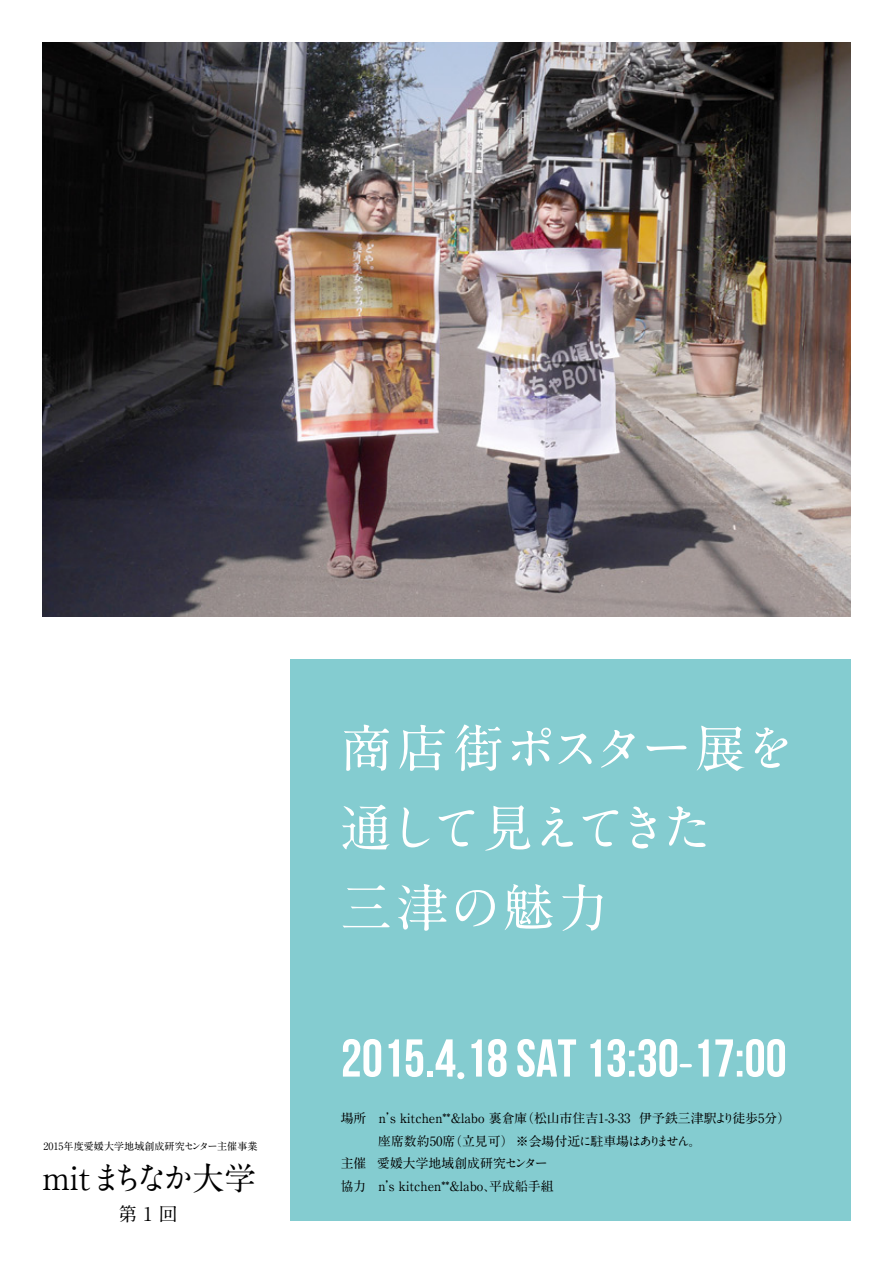
<style>
.page{position:relative;width:893px;height:1263px;background:#fff}
.page>*{position:absolute;margin:0;border:0;box-sizing:border-box;transform-origin:0 0}
.t1{font:53.1px "Bebas Neue";color:#fff}
.t2{font:700 51px/79.7px "A1 Mincho Std";letter-spacing:-.025em;color:#fff}
.t3{font:700 31.8px "A1 Mincho Std";letter-spacing:-.02em;color:#000}
.t4{font:700 18.9px "A1 Mincho Std";color:#000}
.t5{font:700 12.9px/22.5px "A1 Mincho Std";color:#000}
.t6{font:700 10.05px "A1 Mincho Std";color:#000}
.s1{font-family:"A1 Mincho Std";font-weight:700}
</style>
<div class="page">
<div style="left:290px;top:659px;width:560px;height:562px;background:#84ccd0"></div>
<img style="left:43px;top:43px;width:807px;height:574px">
<p class="t6" style="left:43px;top:1138px;width:216px">2015年度愛媛大学地域創成研究センター主催事業</p>
<h3 class="t3" style="left:43px;top:1152px;width:215px">mitまちなか大学</h3>
<h3 class="t4" style="left:118px;top:1198px;width:61px">第 回1</h3>
<h2 class="t2" style="left:341px;top:701px;width:457px">商店街ポスター展を通して見えてきた<br>三津の魅力</h2>
<h1 class="t1" style="left:341px;top:1029px;width:447px">2015.4<span class="s1">.</span>18sat 13:30<span class="s1">-</span>17:00</h1>
<p class="t5" style="left:341px;top:1105px;width:27px">場所</p>
<p class="t5" style="left:341px;top:1150px;width:27px">主催</p>
<p class="t5" style="left:521px;top:1105px;width:111px">（松山市住吉1-3-33</p>
<p class="t5" style="left:379px;top:1105px;width:150px">s’n kitchen**&amp;labo 裏倉庫</p>
<p class="t5" style="left:639px;top:1105px;width:153px">伊予鉄三津駅より徒歩分5 (</p>
<p class="t5" style="left:377px;top:1128px;width:326px">座席数約50 （席立見可） ※会場付近に駐車場はありません。愛媛大学地域創成研究センター</p>
<p class="t5" style="left:341px;top:1173px;width:157px">協力　 s ’n kitchen**&amp;labo、</p>
<p class="t5" style="left:489px;top:1173px;width:66px">平成船手組</p>
</div>
